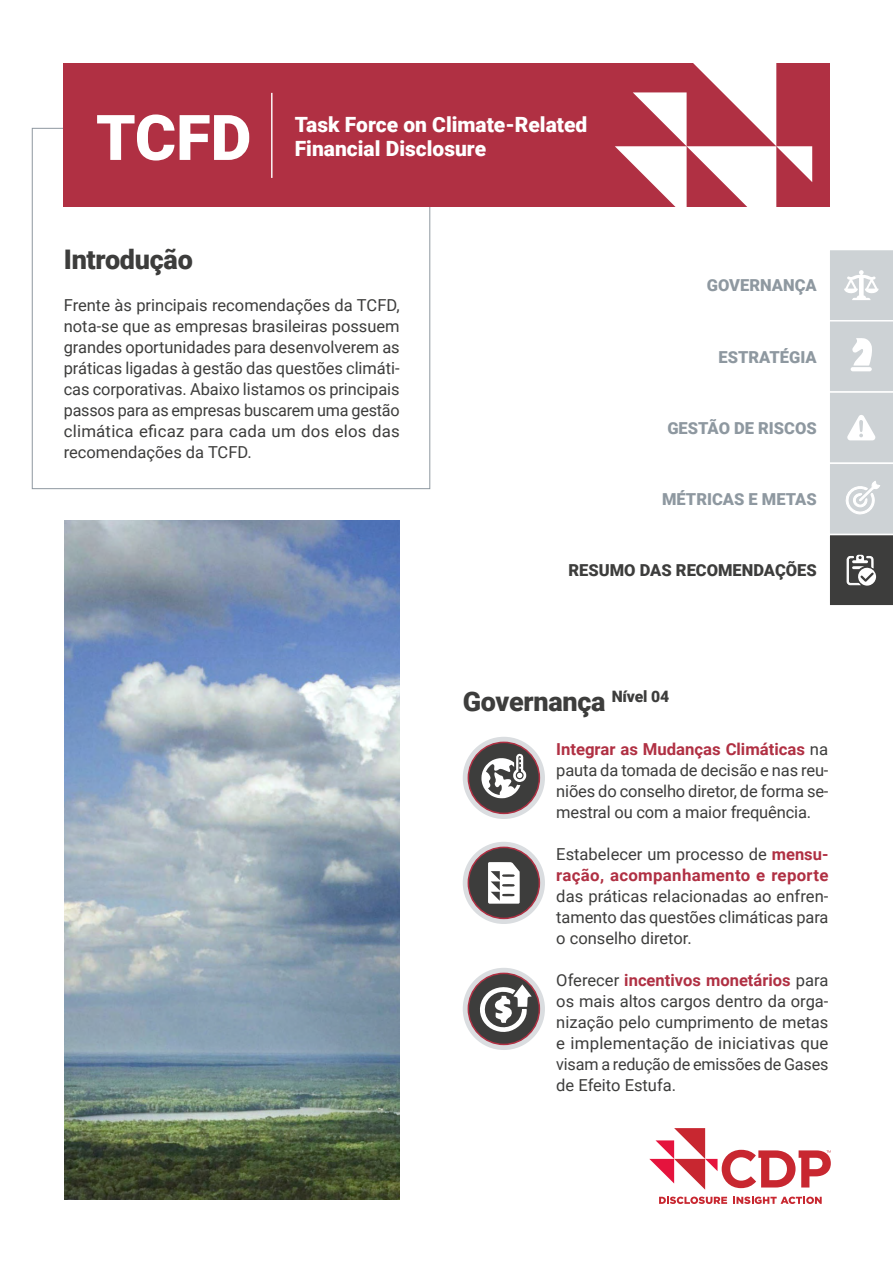
<style>
.page{position:relative;width:893px;height:1263px;background:#fff}
.page>*{position:absolute;margin:0;border:0;box-sizing:border-box;transform-origin:0 0}
.t1{font:900 27px "Roboto";letter-spacing:-.01em;color:#3d3d3c}
.t2{font:900 21px/24px "Roboto";color:#fff}
.t3{font:16.5px/21px "Roboto";letter-spacing:-.005em;color:#3d3d3c;text-align:justify}
.t4{font:700 16.5px/21px "Roboto";letter-spacing:.02em;color:#b03043}
.t5{font:900 16.5px "Roboto";color:#8e98a0}
.t6{font:900 16.5px "Roboto";color:#3d3d3c}
.s1{font-weight:700;color:#b03043}
.s2{font-weight:400;color:#3d3d3c}
</style>
<div class="page">
<img style="left:65px;top:521px;width:335px;height:678px">
<svg style="left:463px;top:737px;width:82px;height:82px"></svg>
<div style="left:468px;top:742px;width:71px;height:71px;background:#3d3d3c;border-radius:50%"></div>
<div style="left:468px;top:742px;width:72px;height:72px;border:2px solid #b03043;border-radius:50%"></div>
<svg style="left:481px;top:753px;width:46px;height:45px"></svg>
<svg style="left:463px;top:842px;width:82px;height:82px"></svg>
<div style="left:468px;top:847px;width:71px;height:71px;background:#3d3d3c;border-radius:50%"></div>
<div style="left:468px;top:847px;width:72px;height:72px;border:2px solid #b03043;border-radius:50%"></div>
<svg style="left:488px;top:862px;width:32px;height:42px"></svg>
<svg style="left:463px;top:968px;width:82px;height:82px"></svg>
<div style="left:468px;top:973px;width:71px;height:71px;background:#3d3d3c;border-radius:50%"></div>
<div style="left:468px;top:973px;width:72px;height:72px;border:2px solid #b03043;border-radius:50%"></div>
<svg style="left:477px;top:984px;width:55px;height:50px"></svg>
<div style="left:63px;top:64px;width:766px;height:143px;background:#b03043"></div>
<svg style="left:615px;top:63px;width:197px;height:144px"></svg>
<hr style="left:271px;top:93px;width:1px;height:85px;background:#fff">
<svg style="left:97px;top:114px;width:152px;height:47px"></svg>
<svg style="left:649px;top:1128px;width:182px;height:62px"></svg>
<svg style="left:659px;top:1196px;width:68px;height:8px"></svg>
<svg style="left:733px;top:1196px;width:89px;height:8px"></svg>
<svg style="left:830px;top:250px;width:63px;height:356px;background:#b9bdbe"></svg>
<p class="t2" style="left:295px;top:112px;width:294px">Task Force on Climate-Related<br>Financial Disclosure</p>
<h1 class="t1" style="left:64px;top:240px;width:131px">Introdução</h1>
<p class="t3" style="left:64px;top:294px;width:337px">Frente às principais recomendações da TCFD, nota-se que as empresas brasileiras possuem grandes oportunidades para desenvolverem as práticas ligadas à gestão das questões climáti&shy;cas corporativas. Abaixo listamos os principais passos para as empresas buscarem uma gestão climática eficaz para cada um dos elos das recomendações da TCFD.</p>
<p class="t5" style="left:707px;top:274px;width:111px">GOVERNANÇA</p>
<p class="t5" style="left:718px;top:345px;width:100px">ESTRATÉGIA</p>
<p class="t5" style="left:667px;top:416px;width:151px">GESTÃO DE RISCOS</p>
<p class="t5" style="left:662px;top:488px;width:156px">MÉTRICAS E METAS</p>
<p class="t6" style="left:568px;top:559px;width:250px">RESUMO DAS RECOMENDAÇÕES</p>
<h1 class="t1" style="left:463px;top:682px;width:208px">Governança <sup>Nível</sup> <sup>04</sup></h1>
<p class="t3" style="left:556px;top:738px;width:274px"><span class="s1">Integrar as Mudanças Climáticas</span> na pauta da tomada de decisão e nas reu&shy;niões do conselho diretor, de forma se&shy;mestral ou com a maior frequência.</p>
<p class="t4" style="left:556px;top:843px;width:274px"><span class="s2">Estabelecer um processo de</span> mensu&shy;ração, acompanhamento e reporte</p>
<p class="t3" style="left:556px;top:885px;width:274px">das práticas relacionadas ao enfren&shy;tamento das questões climáticas para o conselho diretor.</p>
<p class="t3" style="left:556px;top:969px;width:274px">Oferecer <span class="s1">incentivos monetários</span> para os mais altos cargos dentro da orga&shy;nização pelo cumprimento de metas e implementação de iniciativas que visam a redução de emissões de Gases de Efeito Estufa.</p>
</div>
